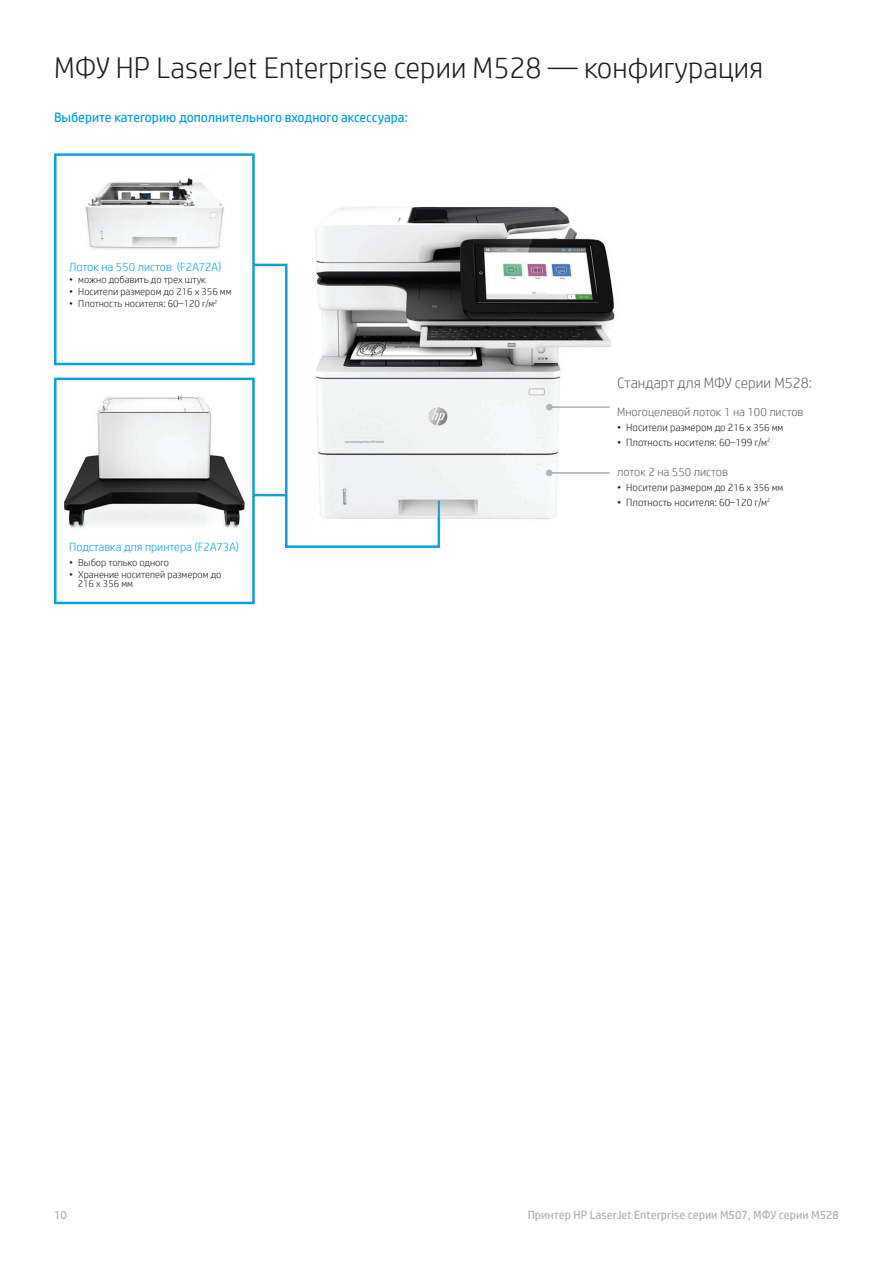
<style>
.page{position:relative;width:893px;height:1263px;background:#fff}
.page>*{position:absolute;margin:0;border:0;box-sizing:border-box;transform-origin:0 0}
.t1{font:300 30px "HP Simplified";color:#231f20}
.t2{font:300 15px "HP Simplified";color:#5f6368}
.t3{font:13.5px "HP Simplified";color:#0ca0dd}
.t4{font:300 12px "HP Simplified";color:#0ca0dd}
.t5{font:12px "HP Simplified";color:#b0b4b8}
.t6{font:300 12px "HP Simplified";color:#5f6368}
.t7{font:300 10.5px "HP Simplified";color:#231f20}
.t8{font:300 10.2px/9.1px "HP Simplified";color:#231f20}
.s1{font-size:10.2px}
</style>
<div class="page">
<img style="left:315px;top:206px;width:300px;height:313px">
<img style="left:85px;top:177px;width:139px;height:73px">
<img style="left:64px;top:395px;width:181px;height:133px">
<hr style="left:549px;top:406px;width:61px;height:2px;background:#b0b4b8">
<div style="left:546px;top:404px;width:7px;height:6px;background:#b0b4b8;border-radius:50%"></div>
<hr style="left:549px;top:472px;width:61px;height:2px;background:#b0b4b8">
<div style="left:546px;top:470px;width:7px;height:6px;background:#b0b4b8;border-radius:50%"></div>
<div style="left:54px;top:153px;width:201px;height:212px;border:2px solid #0ca0dd"></div>
<div style="left:54px;top:378px;width:201px;height:226px;border:2px solid #0ca0dd"></div>
<svg style="left:251px;top:262px;width:190px;height:287px"></svg>
<h1 class="t1" style="left:54px;top:48px;width:711px">МФУ HP LaserJet Enterprise серии M528 — конфигурация</h1>
<h3 class="t3" style="left:54px;top:109px;width:355px">Выберите категорию дополнительного входного аксессуара:</h3>
<p class="t4" style="left:69px;top:258px;width:154px">Лоток на 550 листов (F2A72A)</p>
<p class="t8" style="left:69px;top:274px;width:138px">• можно добавить до трех штук</p>
<p class="t8" style="left:69px;top:286px;width:164px">• Носители размером до 216 x 356 мм</p>
<p class="t8" style="left:69px;top:299px;width:149px">• Плотность носителя: 60–120 г/м<sup>2</sup></p>
<p class="t4" style="left:69px;top:539px;width:171px">Подставка для принтера (F2A73A)</p>
<p class="t8" style="left:69px;top:557px;width:101px">• Выбор только одного</p>
<p class="t8" style="left:78px;top:569px;width:145px;text-indent:-9px">• Хранение носителей размером до<br>216 x 356 мм</p>
<h2 class="t2" style="left:617px;top:373px;width:196px">Стандарт для МФУ серии M528:</h2>
<p class="t6" style="left:617px;top:404px;width:188px">Многоцелевой лоток 1 на 100 листов</p>
<p class="t7" style="left:617px;top:420px;width:168px">• Носители размером до 2<span class="s1">16 x 356 мм</span></p>
<p class="t7" style="left:617px;top:435px;width:155px">• Плотность носителя: 60–199 г/м<sup>2</sup></p>
<p class="t6" style="left:617px;top:464px;width:112px">лоток 2 на 550 листов</p>
<p class="t7" style="left:617px;top:480px;width:168px">• Носители размером до 2<span class="s1">16 x 356 мм</span></p>
<p class="t7" style="left:617px;top:495px;width:155px">• Плотность носителя: 60–120 г/м<sup>2</sup></p>
<p class="t5" style="left:54px;top:1207px;width:14px">10</p>
<p class="t5" style="left:528px;top:1207px;width:313px">Принтер HP LaserJet Enterprise серии M507, МФУ серии M528</p>
</div>
